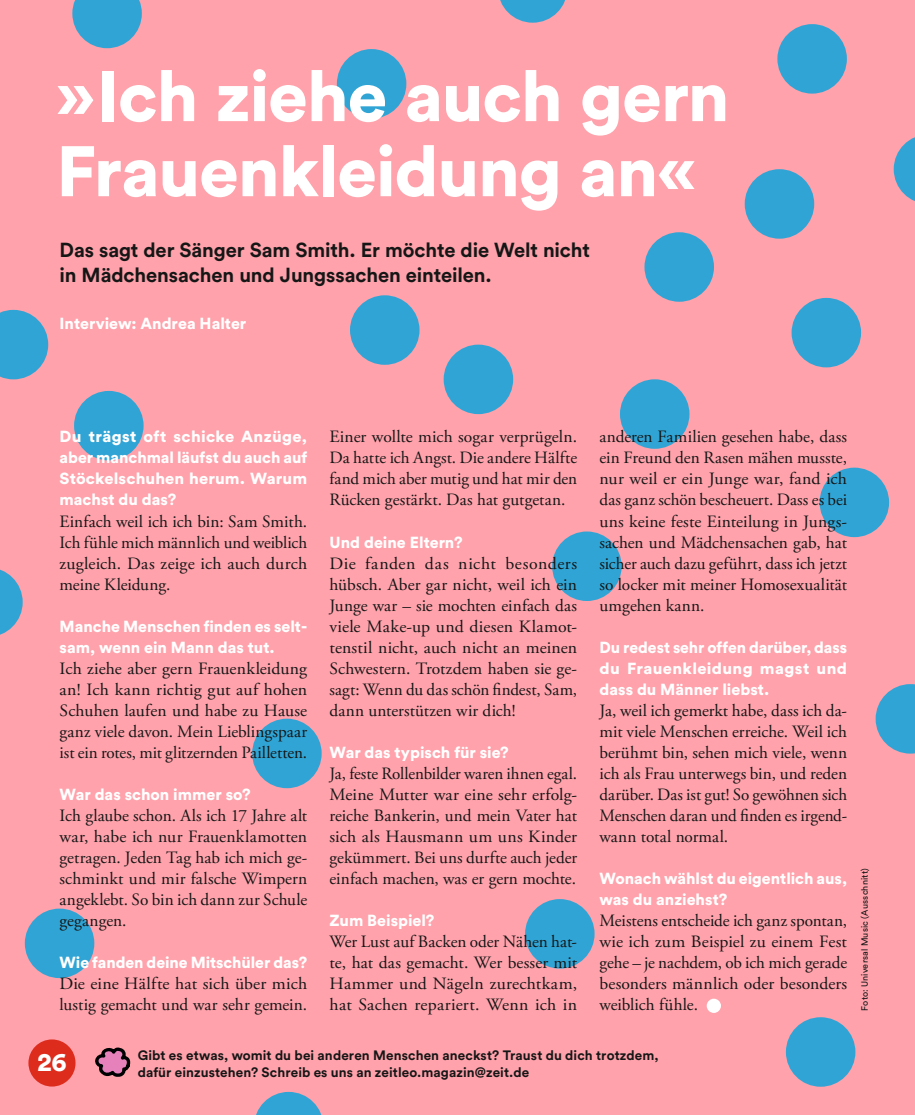
<style>
.page{position:relative;width:915px;height:1115px;background:#fff}
.page>*{position:absolute;margin:0;border:0;box-sizing:border-box;transform-origin:0 0}
.t1{font:900 70.5px/75px "Circular Std";letter-spacing:-.015em;color:#fff}
.t2{font:900 25.8px "Circular Std";color:#fff}
.t3{font:700 20.1px/25.5px "Circular Std";letter-spacing:-.005em;color:#151616}
.t4{font:17.25px/21px "Zeit Garamond Pro";letter-spacing:.005em;color:#151616;text-align:justify}
.t5{font:900 15.9px/21px "Circular Std";color:#fff;text-align:justify}
.t6{font:700 13.5px/17.2px "Circular Std";letter-spacing:.01em;color:#151616}
.t7{font:9px "Circular Std";letter-spacing:.02em;color:#151616}
</style>
<div class="page">
<div style="left:0;top:0;width:914px;height:1114px;background:#ffa2ab"></div>
<div style="left:819px;top:467px;width:69px;height:70px;background:#30a5d5;border-radius:50%"></div>
<div style="left:619px;top:379px;width:70px;height:69px;background:#30a5d5;border-radius:50%"></div>
<div style="left:644px;top:232px;width:69px;height:69px;background:#30a5d5;border-radius:50%"></div>
<div style="left:74px;top:391px;width:69px;height:69px;background:#30a5d5;border-radius:50%"></div>
<div style="left:744px;top:169px;width:69px;height:69px;background:#30a5d5;border-radius:50%"></div>
<div style="left:791px;top:298px;width:69px;height:69px;background:#30a5d5;border-radius:50%"></div>
<div style="left:443px;top:344px;width:70px;height:70px;background:#30a5d5;border-radius:50%"></div>
<div style="left:25px;top:908px;width:69px;height:69px;background:#30a5d5;border-radius:50%"></div>
<div style="left:525px;top:898px;width:69px;height:70px;background:#30a5d5;border-radius:50%"></div>
<div style="left:552px;top:531px;width:69px;height:69px;background:#30a5d5;border-radius:50%"></div>
<div style="left:252px;top:718px;width:69px;height:70px;background:#30a5d5;border-radius:50%"></div>
<svg style="left:72px;top:0;width:70px;height:48px"></svg>
<div style="left:785px;top:1016px;width:70px;height:70px;background:#30a5d5;border-radius:50%"></div>
<svg style="left:875px;top:684px;width:39px;height:69px"></svg>
<svg style="left:893px;top:137px;width:21px;height:64px"></svg>
<div style="left:777px;top:24px;width:69px;height:70px;background:#30a5d5;border-radius:50%"></div>
<svg style="left:500px;top:0;width:66px;height:23px"></svg>
<div style="left:337px;top:49px;width:69px;height:69px;background:#30a5d5;border-radius:50%"></div>
<div style="left:350px;top:295px;width:69px;height:69px;background:#30a5d5;border-radius:50%"></div>
<svg style="left:0;top:310px;width:48px;height:69px;background:#4fa4ce"></svg>
<svg style="left:0;top:569px;width:23px;height:66px"></svg>
<svg style="left:256px;top:1091px;width:65px;height:23px"></svg>
<div style="left:28px;top:1039px;width:47px;height:47px;background:#dd2b1c;border-radius:50%"></div>
<div style="left:706px;top:998px;width:14px;height:14px;background:#fff;border-radius:50%"></div>
<svg style="left:95px;top:1047px;width:36px;height:29px"></svg>
<h1 class="t1" style="left:56px;top:57px;width:674px">»Ich ziehe auch gern<br>Frauenkleidung an«</h1>
<p class="t3" style="left:60px;top:236px;width:531px">Das sagt der Sänger Sam Smith. Er möchte die Welt nicht in Mädchensachen und Jungssachen einteilen.</p>
<p class="t5" style="left:60px;top:312px;width:188px">Interview: Andrea Halter</p>
<p class="t5" style="left:60px;top:426px;width:249px">Du trägst oft schicke Anzüge, aber manchmal läufst du auch auf Stöckelschuhen herum. Warum machst du das?</p>
<p class="t4" style="left:60px;top:511px;width:249px">Einfach weil ich ich bin: Sam Smith.<br>Ich fühle mich männlich und weiblich zugleich. Das zeige ich auch durch meine Kleidung.</p>
<p class="t5" style="left:60px;top:615px;width:249px">Manche Menschen finden es selt&shy;sam, wenn ein Mann das tut.</p>
<p class="t4" style="left:60px;top:658px;width:249px">Ich ziehe aber gern Frauenkleidung an! Ich kann richtig gut auf hohen Schuhen laufen und habe zu Hause ganz viele davon. Mein Lieblingspaar ist ein rotes, mit glitzernden Pailletten.</p>
<p class="t5" style="left:60px;top:783px;width:192px">War das schon immer so?</p>
<p class="t4" style="left:60px;top:805px;width:249px">Ich glaube schon. Als ich 17 Jahre alt war, habe ich nur Frauenklamotten getragen. Jeden Tag hab ich mich ge&shy;schminkt und mir falsche Wimpern angeklebt. So bin ich dann zur Schule gegangen.</p>
<p class="t5" style="left:60px;top:951px;width:249px">Wie fanden deine Mitschüler das?</p>
<p class="t4" style="left:60px;top:973px;width:249px">Die eine Hälfte hat sich über mich lustig gemacht und war sehr gemein.</p>
<p class="t4" style="left:329px;top:427px;width:249px">Einer wollte mich sogar verprügeln.<br>Da hatte ich Angst. Die andere Hälfte fand mich aber mutig und hat mir den Rücken gestärkt. Das hat gutgetan.</p>
<p class="t5" style="left:329px;top:531px;width:134px">Und deine Eltern?</p>
<p class="t4" style="left:329px;top:553px;width:249px">Die fanden das nicht besonders hübsch. Aber gar nicht, weil ich ein Junge war – sie mochten einfach das viele Make-up und diesen Klamot&shy;tenstil nicht, auch nicht an meinen Schwestern. Trotzdem haben sie ge&shy;sagt: Wenn du das schön findest, Sam, dann unterstützen wir dich!</p>
<p class="t5" style="left:329px;top:741px;width:181px">War das typisch für sie?</p>
<p class="t4" style="left:329px;top:763px;width:249px">Ja, feste Rollenbilder waren ihnen egal.<br>Meine Mutter war eine sehr erfolg&shy;reiche Bankerin, und mein Vater hat sich als Hausmann um uns Kinder gekümmert. Bei uns durfte auch jeder einfach machen, was er gern mochte.</p>
<p class="t5" style="left:329px;top:909px;width:106px">Zum Beispiel?</p>
<p class="t4" style="left:329px;top:931px;width:249px">Wer Lust auf Backen oder Nähen hat&shy;te, hat das gemacht. Wer besser mit Hammer und Nägeln zurechtkam, hat Sachen repariert. Wenn ich in</p>
<p class="t4" style="left:599px;top:427px;width:249px">anderen Familien gesehen habe, dass ein Freund den Rasen mähen musste, nur weil er ein Junge war, fand ich das ganz schön bescheuert. Dass es bei uns keine feste Einteilung in Jungs&shy;sachen und Mädchensachen gab, hat sicher auch dazu geführt, dass ich jetzt so locker mit meiner Homosexualität umgehen kann.</p>
<p class="t5" style="left:599px;top:636px;width:249px">Du redest sehr offen darüber, dass du Frauenkleidung magst und dass du Männer liebst.</p>
<p class="t4" style="left:599px;top:700px;width:249px">Ja, weil ich gemerkt habe, dass ich da&shy;mit viele Menschen erreiche. Weil ich berühmt bin, sehen mich viele, wenn ich als Frau unterwegs bin, und reden darüber. Das ist gut! So gewöhnen sich Menschen daran und finden es irgend&shy;wann total normal.</p>
<p class="t5" style="left:599px;top:867px;width:249px">Wonach wählst du eigentlich aus, was du anziehst?</p>
<p class="t4" style="left:599px;top:910px;width:249px">Meistens entscheide ich ganz spontan, wie ich zum Beispiel zu einem Fest gehe – je nachdem, ob ich mich gerade besonders männlich oder besonders weiblich fühle.</p>
<p class="t7" style="left:858px;top:1010px;width:144px;rotate:-90deg">Foto: Universal Music (Ausschnitt)</p>
<h2 class="t2" style="left:37px;top:1044px;width:31px">26</h2>
<p class="t6" style="left:138px;top:1045px;width:522px">Gibt es etwas, womit du bei anderen Menschen aneckst? Traust du dich trotzdem, dafür einzustehen? Schreib es uns an zeitleo.magazin@zeit.de</p>
</div>
